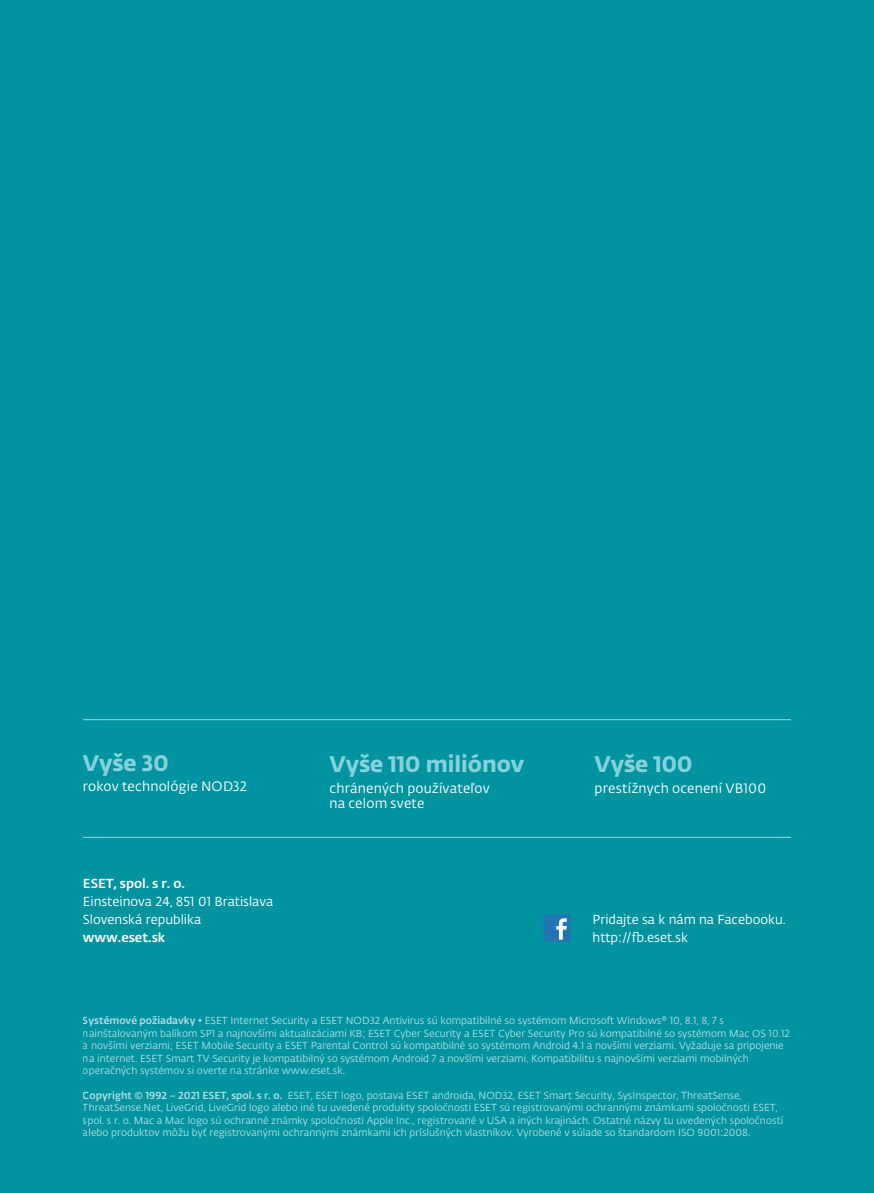
<style>
.page{position:relative;width:874px;height:1193px;background:#0094a1}
.page>*{position:absolute;margin:0;border:0;box-sizing:border-box;transform-origin:0 0}
.t1{font:22.28px "Fedra Sans Alt Pro Bold LF";color:#86d2da}
.t2{font:13.5px/14.8px "Fedra Sans Alt Pro Book LF";letter-spacing:.015em;color:#fff}
.t3{font:13.05px/18px "Fedra Sans Alt Pro Book LF";color:#fff}
.t4{font:13.05px "Fedra Sans Alt Pro Med LF";color:#fff}
.t5{font:10.12px/12.4px "Fedra Sans Alt Pro Book LF";color:#fff}
.s1{font-family:"Fedra Sans Alt Pro Med LF"}
</style>
<div class="page">
<div style="left:543px;top:914px;width:28px;height:27px;background:#2275b3;border-radius:2px"></div>
<svg style="left:556px;top:918px;width:11px;height:21px"></svg>
<hr style="left:83px;top:719px;width:708px;height:1px;background:#86d2da">
<hr style="left:83px;top:837px;width:708px;height:1px;background:#86d2da">
<h1 class="t1" style="left:83px;top:745px;width:87px">Vyše 30</h1>
<h2 class="t2" style="left:83px;top:778px;width:166px">rokov technológie NOD32</h2>
<p class="t4" style="left:83px;top:873px;width:104px">ESET, spol. s r. o.</p>
<p class="t3" style="left:83px;top:891px;width:192px">Einsteinova 24, 851 01 Bratislava<br>Slovenská republika</p>
<p class="t4" style="left:83px;top:927px;width:84px">www.eset.sk</p>
<h1 class="t1" style="left:330px;top:747px;width:196px">Vyše 110 miliónov</h1>
<h2 class="t2" style="left:330px;top:780px;width:162px">chránených používateľov na celom svete</h2>
<h1 class="t1" style="left:594px;top:747px;width:99px">Vyše 100</h1>
<h2 class="t2" style="left:594px;top:780px;width:173px">prestížnych ocenení VB100</h2>
<p class="t3" style="left:592px;top:909px;width:195px">Pridajte sa k nám na Facebooku. http://fb.eset.sk</p>
<p class="t5" style="left:83px;top:1014px;width:708px"><span class="s1">Systémové požiadavky</span> • ESET Internet Security a ESET NOD32 Antivirus sú kompatibilné so systémom Microsoft Windows® 10, 8.1, 8, 7 s nainštalovaným balíkom SP1 a najnovšími aktualizáciami KB; ESET Cyber Security a ESET Cyber Security Pro sú kompatibilné so systémom Mac OS 10.12 a novšími verziami; ESET Mobile Security a ESET Parental Control sú kompatibilné so systémom Android 4.1 a novšími verziami. Vyžaduje sa pripojenie na internet. ESET Smart TV Security je kompatibilný so systémom Android 7 a novšími verziami. Kompatibilitu s najnovšími verziami mobilných operačných systémov si overte na stránke www.eset.sk.</p>
<p class="t5" style="left:83px;top:1089px;width:702px"><span class="s1">Copyright © 1992 – 2021 ESET, spol. s r. o.</span> ESET, ESET logo, postava ESET androida, NOD32, ESET Smart Security, SysInspector, ThreatSense, ThreatSense.Net, LiveGrid, LiveGrid logo alebo iné tu uvedené produkty spoločnosti ESET sú registrovanými ochrannými známkami spoločnosti ESET, spol. s r. o. Mac a Mac logo sú ochranné známky spoločnosti Apple Inc., registrované v USA a iných krajinách. Ostatné názvy tu uvedených spoločností alebo produktov môžu byť registrovanými ochrannými známkami ich príslušných vlastníkov. Vyrobené v súlade so štandardom ISO 9001:2008.</p>
</div>
